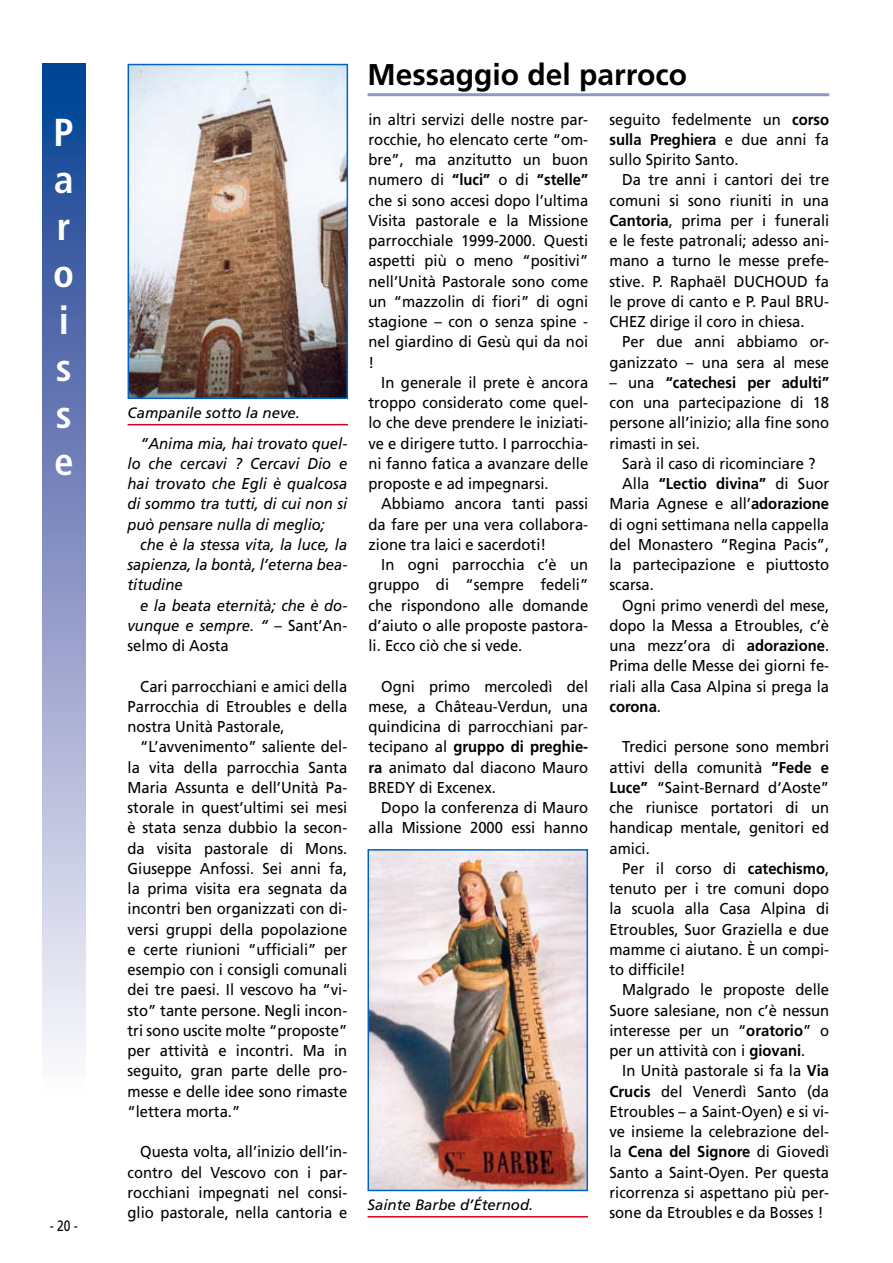
<style>
.page{position:relative;width:893px;height:1263px;background:#fff}
.page>*{position:absolute;margin:0;border:0;box-sizing:border-box;transform-origin:0 0}
.t1{font:700 condensed 39px/47px "Frutiger";color:#fff}
.t2{font:700 30px "Frutiger";color:#000}
.t3{font:15.75px/20.2px "Frutiger";color:#000;text-align:justify;scale:.94 1}
.t4{font:italic 15.75px/20.2px "Frutiger";color:#000;text-align:justify;scale:.94 1}
.t5{font:700 15.75px "Frutiger";color:#000;scale:.94 1}
.t6{font:italic 15px "Frutiger";color:#000}
.t7{font:15px "Frutiger";color:#000;scale:.8 1}
.s1{font-style:normal}
.s2{font-weight:700}
.s3{font-weight:400}
</style>
<div class="page">
<hr style="left:368px;top:93px;width:461px;height:3px;background:#8e96c6">
<svg style="left:43px;top:64px;width:42px;height:986px;background:#8394c4"></svg>
<img style="left:131px;top:67px;width:214px;height:329px">
<div style="left:128px;top:64px;width:220px;height:335px;border:2px solid #0062c2"></div>
<hr style="left:128px;top:424px;width:220px;height:1px;background:#d20019">
<img style="left:371px;top:852px;width:214px;height:336px">
<div style="left:368px;top:849px;width:220px;height:342px;border:2px solid #0062c2"></div>
<hr style="left:368px;top:1216px;width:220px;height:1px;background:#d20019">
<h1 class="t1" style="left:53px;top:109px;width:22px">P a r o i s s e</h1>
<p class="t7" style="left:50px;top:1217px;width:37px">- 20 -</p>
<p class="t6" style="left:128px;top:404px;width:174px">Campanile sotto la neve.</p>
<p class="t4" style="left:128px;top:433px;width:235px;text-indent:13px">“Anima mia, hai trovato quel&shy;lo che cercavi ? Cercavi Dio e hai trovato che Egli è qualcosa di sommo tra tutti, di cui non si può pensare nulla di meglio;</p>
<p class="t4" style="left:128px;top:534px;width:235px;text-indent:13px">che è la stessa vita, la luce, la sapienza, la bontà, l’eterna bea&shy;titudine</p>
<p class="t4" style="left:128px;top:595px;width:235px;text-indent:13px">e la beata eternità; che è do&shy;vunque e sempre. “ <span class="s1">– Sant’An&shy;selmo di Aosta</span></p>
<p class="t3" style="left:128px;top:676px;width:235px;text-indent:13px">Cari parrocchiani e amici della Parrocchia di Etroubles e della nostra Unità Pastorale,</p>
<p class="t3" style="left:128px;top:737px;width:235px;text-indent:13px">“L’avvenimento” saliente del&shy;la vita della parrocchia Santa Maria Assunta e dell’Unità Pa&shy;storale in quest’ultimi sei mesi è stata senza dubbio la secon&shy;da visita pastorale di Mons.<br>Giuseppe Anfossi. Sei anni fa, la prima visita era segnata da incontri ben organizzati con di&shy;versi gruppi della popolazione e certe riunioni “ufficiali” per esempio con i consigli comunali dei tre paesi. Il vescovo ha “vi&shy;sto” tante persone. Negli incon&shy;tri sono uscite molte “proposte” per attività e incontri. Ma in seguito, gran parte delle pro&shy;messe e delle idee sono rimaste “lettera morta.”</p>
<p class="t3" style="left:128px;top:1142px;width:235px;text-indent:13px">Questa volta, all’inizio dell’in&shy;contro del Vescovo con i par&shy;rocchiani impegnati nel consi&shy;glio pastorale, nella cantoria e</p>
<h2 class="t2" style="left:367px;top:57px;width:321px">Messaggio del parroco</h2>
<p class="t3" style="left:369px;top:109px;width:235px">in altri servizi delle nostre par&shy;rocchie, ho elencato certe “om&shy;bre”, ma anzitutto un buon numero di <span class="s2">“luci”</span> o di <span class="s2">“stelle” </span>che si sono accesi dopo l’ultima Visita pastorale e la Missione parrocchiale 1999-2000. Questi aspetti più o meno “positivi” nell’Unità Pastorale sono come un “mazzolin di fiori” di ogni stagione – con o senza spine - nel giardino di Gesù qui da noi !</p>
<p class="t3" style="left:369px;top:372px;width:235px;text-indent:13px">In generale il prete è ancora troppo considerato come quel&shy;lo che deve prendere le iniziati&shy;ve e dirigere tutto. I parrocchia&shy;ni fanno fatica a avanzare delle proposte e ad impegnarsi.</p>
<p class="t3" style="left:369px;top:494px;width:235px;text-indent:13px">Abbiamo ancora tanti passi da fare per una vera collabora&shy;zione tra laici e sacerdoti!</p>
<p class="t3" style="left:369px;top:554px;width:235px;text-indent:13px">In ogni parrocchia c’è un gruppo di “sempre fedeli” che rispondono alle domande d’aiuto o alle proposte pastora&shy;li. Ecco ciò che si vede.</p>
<p class="t3" style="left:369px;top:676px;width:235px;text-indent:13px">Ogni primo mercoledì del mese, a Château-Verdun, una quindicina di parrocchiani par&shy;tecipano al <span class="s2">gruppo di preghie&shy;ra</span> animato dal diacono Mauro BREDY di Excenex.</p>
<p class="t3" style="left:369px;top:797px;width:235px;text-align:right">Dopo la conferenza di Mauro alla Missione 2000 essi hanno</p>
<p class="t6" style="left:367px;top:1196px;width:167px">Sainte Barbe d’éternod.</p>
<p class="t3" style="left:609px;top:109px;width:235px">seguito fedelmente un <span class="s2">corso sulla Preghiera</span> e due anni fa sullo Spirito Santo.</p>
<p class="t3" style="left:609px;top:170px;width:235px;text-indent:13px">Da tre anni i cantori dei tre comuni si sono riuniti in una <span class="s2">Cantoria</span>, prima per i funerali e le feste patronali; adesso ani&shy;mano a turno le messe prefe&shy;stive. P. Raphaël DUCHOUD fa le prove di canto e P. Paul BRU-CH EZ dirige il coro in chiesa.</p>
<p class="t3" style="left:609px;top:332px;width:235px;text-align:right">Per due anni abbiamo or&shy;ganizzato – una sera al mese</p>
<p class="t3" style="left:609px;top:372px;width:235px">– una <span class="s2">“catechesi per adulti” </span>con una partecipazione di 18 persone all’inizio; alla fine sono rimasti in sei.</p>
<p class="t3" style="left:622px;top:453px;width:207px">Sarà il caso di ricominciare ?</p>
<p class="t5" style="left:622px;top:474px;width:222px"><span class="s3">Alla</span> “Lectio divina” <span class="s3">di Suor</span></p>
<p class="t3" style="left:609px;top:494px;width:235px">Maria Agnese e all’<span class="s2">adorazione</span></p>
<p class="t3" style="left:609px;top:514px;width:235px">di ogni settimana nella cappella</p>
<p class="t3" style="left:609px;top:534px;width:235px">del Monastero “Regina Pacis”,</p>
<p class="t3" style="left:609px;top:554px;width:235px">la partecipazione e piuttosto</p>
<p class="t3" style="left:609px;top:575px;width:49px">scarsa.</p>
<p class="t3" style="left:622px;top:595px;width:222px">Ogni primo venerdì del mese,</p>
<p class="t3" style="left:609px;top:615px;width:235px">dopo la Messa a Etroubles, c’è</p>
<p class="t3" style="left:609px;top:635px;width:235px">una mezz’ora di <span class="s2">adorazione</span>.</p>
<p class="t3" style="left:609px;top:656px;width:235px">Prima delle Messe dei giorni fe-</p>
<p class="t3" style="left:609px;top:676px;width:235px">riali alla Casa Alpina si prega la</p>
<p class="t5" style="left:609px;top:697px;width:56px">corona<span class="s3">.</span></p>
<p class="t3" style="left:609px;top:737px;width:235px;text-indent:13px">Tredici persone sono membri attivi della comunità <span class="s2">“Fede e Luce”</span> “Saint-Bernard d‘Aoste” che riunisce portatori di un handicap mentale, genitori ed amici.</p>
<p class="t3" style="left:609px;top:858px;width:235px;text-indent:13px">Per il corso di <span class="s2">catechismo</span>, tenuto per i tre comuni dopo la scuola alla Casa Alpina di Etroubles, Suor Graziella e due mamme ci aiutano. È un compi&shy;to difficile!</p>
<p class="t3" style="left:609px;top:980px;width:235px;text-indent:13px">Malgrado le proposte delle Suore salesiane, non c’è nessun interesse per un “<span class="s2">oratorio</span>” o per un attività con i <span class="s2">giovani</span>.</p>
<p class="t3" style="left:609px;top:1061px;width:235px;text-indent:13px">In Unità pastorale si fa la <span class="s2">Via Crucis</span> del Venerdì Santo (da Etroubles – a Saint-Oyen) e si vi&shy;ve insieme la celebrazione del&shy;la <span class="s2">Cena del Signore</span> di Giovedì Santo a Saint-Oyen. Per questa ricorrenza si aspettano più per&shy;sone da Etroubles e da Bosses !</p>
</div>
